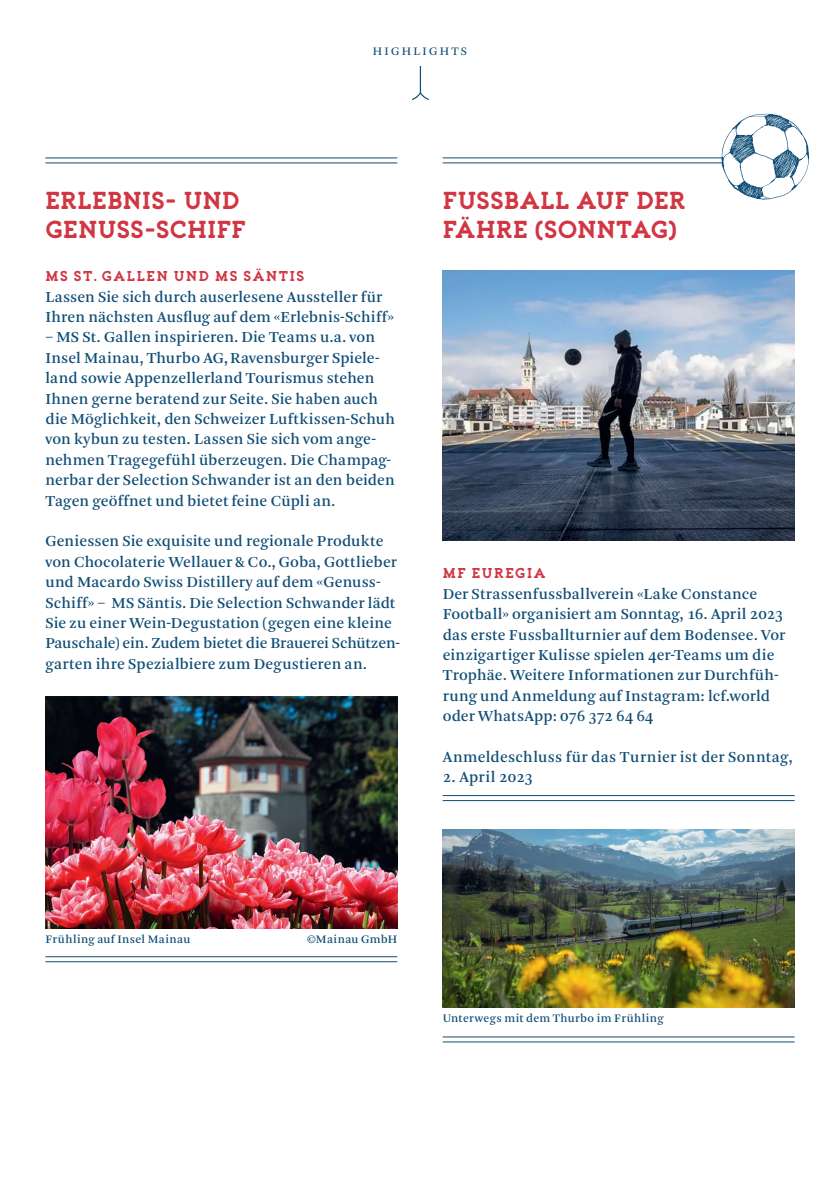
<style>
.page{position:relative;width:840px;height:1191px;background:#fff}
.page>*{position:absolute;margin:0;border:0;box-sizing:border-box;transform-origin:0 0}
.t1{font:900 24px/29px "Nord";letter-spacing:.02em;color:#d03643}
.t2{font:16px/20.4px "Arnhem";letter-spacing:.005em;color:#0f4d76}
.t3{font:900 14px "Nord";letter-spacing:.11em;color:#d03643}
.t4{font:12px "Arnhem";letter-spacing:.03em;color:#0f4d76}
.t5{font:12px "Arnhem Blond";letter-spacing:.19em;color:#0f4d76}
</style>
<div class="page">
<hr style="left:419px;top:67px;width:2px;height:26px;background:#0f4d76">
<svg style="left:412px;top:91px;width:17px;height:9px"></svg>
<img style="left:442px;top:829px;width:352px;height:178px">
<hr style="left:442px;top:162px;width:352px;height:1px;background:#0f4d76">
<hr style="left:442px;top:157px;width:352px;height:1px;background:#0f4d76">
<hr style="left:45px;top:961px;width:352px;height:1px;background:#0f4d76">
<hr style="left:45px;top:956px;width:352px;height:1px;background:#0f4d76">
<hr style="left:442px;top:1041px;width:352px;height:1px;background:#0f4d76">
<hr style="left:442px;top:1036px;width:352px;height:1px;background:#0f4d76">
<hr style="left:45px;top:162px;width:352px;height:1px;background:#0f4d76">
<hr style="left:45px;top:157px;width:352px;height:1px;background:#0f4d76">
<hr style="left:442px;top:800px;width:352px;height:1px;background:#0f4d76">
<hr style="left:442px;top:795px;width:352px;height:1px;background:#0f4d76">
<img style="left:442px;top:270px;width:352px;height:270px">
<svg style="left:720px;top:114px;width:88px;height:86px"></svg>
<img style="left:45px;top:697px;width:352px;height:231px">
<p class="t5" style="left:372px;top:45px;width:96px">HIGHLIGHTS</p>
<h1 class="t1" style="left:45px;top:186px;width:202px">ERLEBNIS- UND<br>GENUSS-SCHIFF</h1>
<p class="t3" style="left:45px;top:268px;width:260px">MS ST. GALLEN UND MS SÄNTIS</p>
<p class="t2" style="left:45px;top:286px;width:350px">Lassen Sie sich durch auserlesene Aussteller für<br>Ihren nächsten Ausflug auf dem «Erlebnis-Schiff»</p>
<p class="t2" style="left:45px;top:327px;width:351px">– MS St. Gallen inspirieren. Die Teams u.a. von Insel Mainau, Thurbo AG,Ravensburger Spiele&shy;land sowie Appenzellerland Tourismus stehen Ihnen gerne beratend zur Seite. Sie haben auch die Möglichkeit, den Schweizer Luftkissen-Schuh von kybun zu testen. Lassen Sie sich vom ange&shy;nehmen Tragegefühl überzeugen. Die Champag&shy;nerbar der Selection Schwander ist an den beiden Tagen geöffnet und bietet feine Cüpli an.</p>
<p class="t2" style="left:45px;top:531px;width:356px">Geniessen Sie exquisite und regionale Produkte von Chocolaterie Wellauer &amp; Co., Goba, Gottlieber und Macardo Swiss Distillery auf dem «Genuss-Schiff» – MS Säntis. Die Selection Schwander lädt Sie zu einer Wein-Degustation (gegen eine kleine Pauschale) ein. Zudem bietet die Brauerei Schützen&shy;garten ihre Spezialbiere zum Degustieren an.</p>
<h1 class="t1" style="left:442px;top:186px;width:244px">FUSSBALL AUF DER<br>FÄHRE (SONNTAG)</h1>
<p class="t3" style="left:442px;top:565px;width:104px">MF EUREGIA</p>
<p class="t2" style="left:442px;top:584px;width:344px">Der Strassenfussballverein «Lake Constance Football» organisiert am Sonntag, 16. April 2023 das erste Fussballturnier auf dem Bodensee. Vor einzigartiger Kulisse spielen 4er-Teams um die Trophäe. Weitere Informationen zur Durchfüh&shy;rung und Anmeldung auf Instagram: lcf.world oder WhatsApp: 076 372 64 64</p>
<p class="t2" style="left:442px;top:746px;width:351px">Anmeldeschluss für das Turnier ist der Sonntag,</p>
<p class="t2" style="left:442px;top:766px;width:92px">2. April 2023</p>
<p class="t4" style="left:45px;top:932px;width:146px">Frühling auf Insel Mainau</p>
<p class="t4" style="left:307px;top:932px;width:92px">©Mainau GmbH</p>
<p class="t4" style="left:442px;top:1011px;width:222px">Unterwegs mit dem Thurbo im Frühling</p>
</div>
